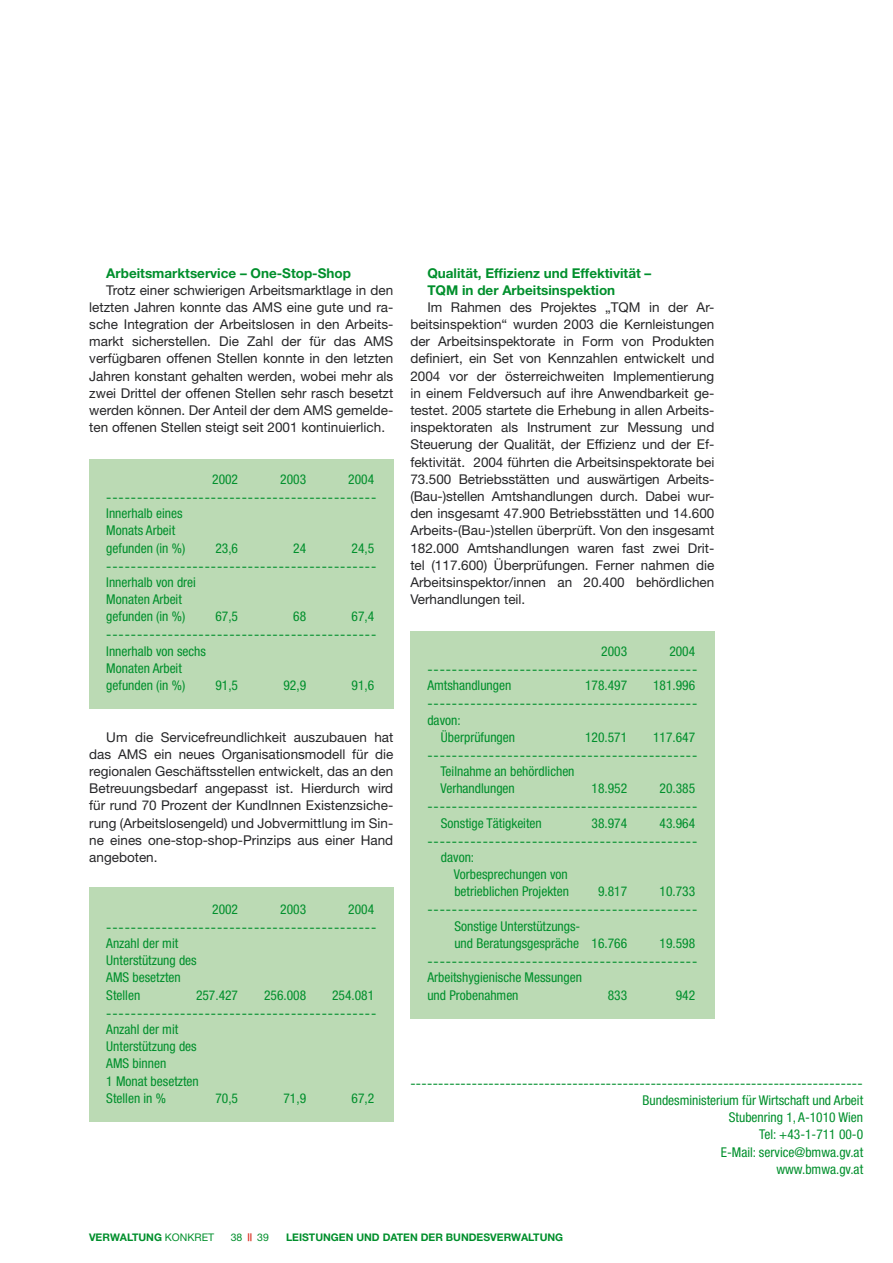
<style>
.page{position:relative;width:893px;height:1263px;background:#fff}
.page>*{position:absolute;margin:0;border:0;box-sizing:border-box;transform-origin:0 0}
.t1{font:13.5px/17.2px "Helvetica Neue";color:#262628;text-align:justify}
.t2{font:condensed 13.5px/17.2px "Helvetica Neue";color:#008f2c}
.t3{font:13.5px "Helvetica Neue";color:#008f2c}
.t4{font:700 13.5px/17.2px "Helvetica Neue";color:#008f2c}
.t5{font:700 10.5px "Helvetica Neue";color:#008f2c}
.t6{font:10.5px "Helvetica Neue";color:#008f2c}
.s1{font-weight:400}
.s2{color:#d83325}
</style>
<div class="page">
<div style="left:410px;top:631px;width:304px;height:387px;background:#bbdab4"></div>
<div style="left:89px;top:888px;width:304px;height:234px;background:#bbdab4"></div>
<div style="left:89px;top:459px;width:304px;height:249px;background:#bbdab4"></div>
<p class="t4" style="left:106px;top:264px;width:246px">Arbeitsmarktservice – One-Stop-Shop</p>
<p class="t1" style="left:89px;top:281px;width:306px;text-indent:17px">Trotz einer schwierigen Arbeitsmarktlage in den letzten Jahren konnte das AMS eine gute und ra&shy;sche Integration der Arbeitslosen in den Arbeits&shy;markt sicherstellen. Die Zahl der für das AMS verfügbaren offenen Stellen konnte in den letzten Jahren konstant gehalten werden, wobei mehr als zwei Drittel der offenen Stellen sehr rasch besetzt werden können. Der Anteil der dem AMS gemelde&shy;ten offenen Stellen steigt seit 2001 kontinuierlich.</p>
<p class="t2" style="left:212px;top:470px;width:27px">2002</p>
<p class="t2" style="left:280px;top:470px;width:27px">2003</p>
<p class="t2" style="left:348px;top:470px;width:27px">2004</p>
<p class="t3" style="left:106px;top:489px;width:271px">--------------------------------------------</p>
<p class="t2" style="left:106px;top:505px;width:80px">Innerhalb eines<br>Monats Arbeit gefunden (in %)</p>
<p class="t2" style="left:215px;top:539px;width:24px">23,6</p>
<p class="t2" style="left:293px;top:539px;width:14px">24</p>
<p class="t2" style="left:351px;top:539px;width:24px">24,5</p>
<p class="t3" style="left:106px;top:558px;width:271px">--------------------------------------------</p>
<p class="t2" style="left:106px;top:573px;width:91px">Innerhalb von drei<br>Monaten Arbeit gefunden (in %)</p>
<p class="t2" style="left:215px;top:608px;width:24px">67,5</p>
<p class="t2" style="left:293px;top:608px;width:14px">68</p>
<p class="t2" style="left:351px;top:608px;width:24px">67,4</p>
<p class="t3" style="left:106px;top:626px;width:271px">--------------------------------------------</p>
<p class="t2" style="left:106px;top:642px;width:101px">Innerhalb von sechs<br>Monaten Arbeit gefunden (in %)</p>
<p class="t2" style="left:215px;top:677px;width:24px">91,5</p>
<p class="t2" style="left:283px;top:677px;width:24px">92,9</p>
<p class="t2" style="left:351px;top:677px;width:24px">91,6</p>
<p class="t1" style="left:89px;top:728px;width:306px;text-indent:17px">Um die Servicefreundlichkeit auszubauen hat das AMS ein neues Organisationsmodell für die regionalen Geschäftsstellen entwickelt, das an den Betreuungsbedarf angepasst ist. Hierdurch wird für rund 70 Prozent der KundInnen Existenzsiche&shy;rung (Arbeitslosengeld) und Jobvermittlung im Sin&shy;ne eines one-stop-shop-Prinzips aus einer Hand angeboten.</p>
<p class="t2" style="left:212px;top:900px;width:27px">2002</p>
<p class="t2" style="left:280px;top:900px;width:27px">2003</p>
<p class="t2" style="left:348px;top:900px;width:27px">2004</p>
<p class="t3" style="left:106px;top:919px;width:271px">--------------------------------------------</p>
<p class="t2" style="left:106px;top:934px;width:92px">Anzahl der mit<br>Unterstützung des<br>AMS besetzten<br>Stellen</p>
<p class="t2" style="left:196px;top:986px;width:44px">257.427</p>
<p class="t2" style="left:264px;top:986px;width:44px">256.008</p>
<p class="t2" style="left:332px;top:986px;width:44px">254.081</p>
<p class="t3" style="left:106px;top:1005px;width:271px">--------------------------------------------</p>
<p class="t2" style="left:106px;top:1020px;width:94px">Anzahl der mit<br>Unterstützung des<br>AMS binnen<br>1 Monat besetzten<br>Stellen in %</p>
<p class="t2" style="left:215px;top:1089px;width:24px">70,5</p>
<p class="t2" style="left:283px;top:1089px;width:24px">71,9</p>
<p class="t2" style="left:351px;top:1089px;width:24px">67,2</p>
<p class="t4" style="left:427px;top:264px;width:225px">Qualität, Effizienz und Effektivität –<br>TQM in der Arbeitsinspektion</p>
<p class="t1" style="left:410px;top:298px;width:306px;text-indent:17px">Im Rahmen des Projektes „TQM in der Ar&shy;beitsinspektion“ wurden 2003 die Kernleistungen der Arbeitsinspektorate in Form von Produkten definiert, ein Set von Kennzahlen entwickelt und 2004 vor der österreichweiten Implementierung in einem Feldversuch auf ihre Anwendbarkeit ge&shy;testet. 2005 startete die Erhebung in allen Arbeits&shy;inspektoraten als Instrument zur Messung und Steuerung der Qualität, der Effizienz und der Ef&shy;fektivität. 2004 führten die Arbeitsinspektorate bei 73.500 Betriebsstätten und auswärtigen Arbeits-(Bau-)stellen Amtshandlungen durch. Dabei wur&shy;den insgesamt 47.900 Betriebsstätten und 14.600<br>Arbeits-(Bau-)stellen überprüft. Von den insgesamt 182.000 Amtshandlungen waren fast zwei Drit&shy;tel (117.600) Überprüfungen. Ferner nahmen die Arbeitsinspektor/innen an 20.400 behördlichen Verhandlungen teil.</p>
<p class="t2" style="left:601px;top:642px;width:27px">2003</p>
<p class="t2" style="left:669px;top:642px;width:27px">2004</p>
<p class="t3" style="left:427px;top:661px;width:271px">--------------------------------------------</p>
<p class="t2" style="left:427px;top:677px;width:85px">Amtshandlungen</p>
<p class="t2" style="left:585px;top:677px;width:44px">178.497</p>
<p class="t2" style="left:653px;top:677px;width:44px">181.996</p>
<p class="t3" style="left:427px;top:695px;width:271px">--------------------------------------------</p>
<p class="t2" style="left:441px;top:711px;width:76px;text-indent:-14px">davon:<br>Überprüfungen</p>
<p class="t2" style="left:585px;top:728px;width:44px">120.571</p>
<p class="t2" style="left:653px;top:728px;width:44px">117.647</p>
<p class="t3" style="left:427px;top:747px;width:271px">--------------------------------------------</p>
<p class="t2" style="left:440px;top:762px;width:136px">Teilnahme an behördlichen<br>Verhandlungen</p>
<p class="t2" style="left:592px;top:780px;width:37px">18.952</p>
<p class="t2" style="left:660px;top:780px;width:37px">20.385</p>
<p class="t3" style="left:427px;top:798px;width:271px">--------------------------------------------</p>
<p class="t2" style="left:441px;top:814px;width:102px">Sonstige Tätigkeiten</p>
<p class="t2" style="left:592px;top:814px;width:37px">38.974</p>
<p class="t2" style="left:660px;top:814px;width:37px">43.964</p>
<p class="t3" style="left:427px;top:833px;width:271px">--------------------------------------------</p>
<p class="t2" style="left:454px;top:848px;width:117px;text-indent:-13px">davon:<br>Vorbesprechungen von betrieblichen Projekten</p>
<p class="t2" style="left:598px;top:883px;width:31px">9.817</p>
<p class="t2" style="left:660px;top:883px;width:37px">10.733</p>
<p class="t3" style="left:427px;top:901px;width:271px">--------------------------------------------</p>
<p class="t2" style="left:454px;top:917px;width:174px">Sonstige Unterstützungs-<br>und Beratungsgespräche 16.766</p>
<p class="t2" style="left:660px;top:934px;width:37px">19.598</p>
<p class="t3" style="left:427px;top:953px;width:271px">--------------------------------------------</p>
<p class="t2" style="left:427px;top:969px;width:156px">Arbeitshygienische Messungen und Probenahmen</p>
<p class="t2" style="left:608px;top:986px;width:21px">833</p>
<p class="t2" style="left:676px;top:986px;width:21px">942</p>
<p class="t3" style="left:410px;top:1075px;width:454px">---------------------------------------------------------------------------------</p>
<p class="t2" style="left:642px;top:1091px;width:222px;text-align:right">Bundesministerium für Wirtschaft und Arbeit<br>Stubenring 1, A-1010 Wien<br>Tel: +43-1-711 00-0<br>E-Mail: service@bmwa.gv.at www.bmwa.gv.at</p>
<p class="t5" style="left:89px;top:1231px;width:127px">VERWALTUNG <span class="s1">KONKRET</span></p>
<p class="t6" style="left:231px;top:1231px;width:40px">38 <span class="s2">||</span> 39</p>
<p class="t5" style="left:286px;top:1231px;width:279px">LEISTUNGEN UND DATEN DER BUNDESVERWALTUNG</p>
</div>
